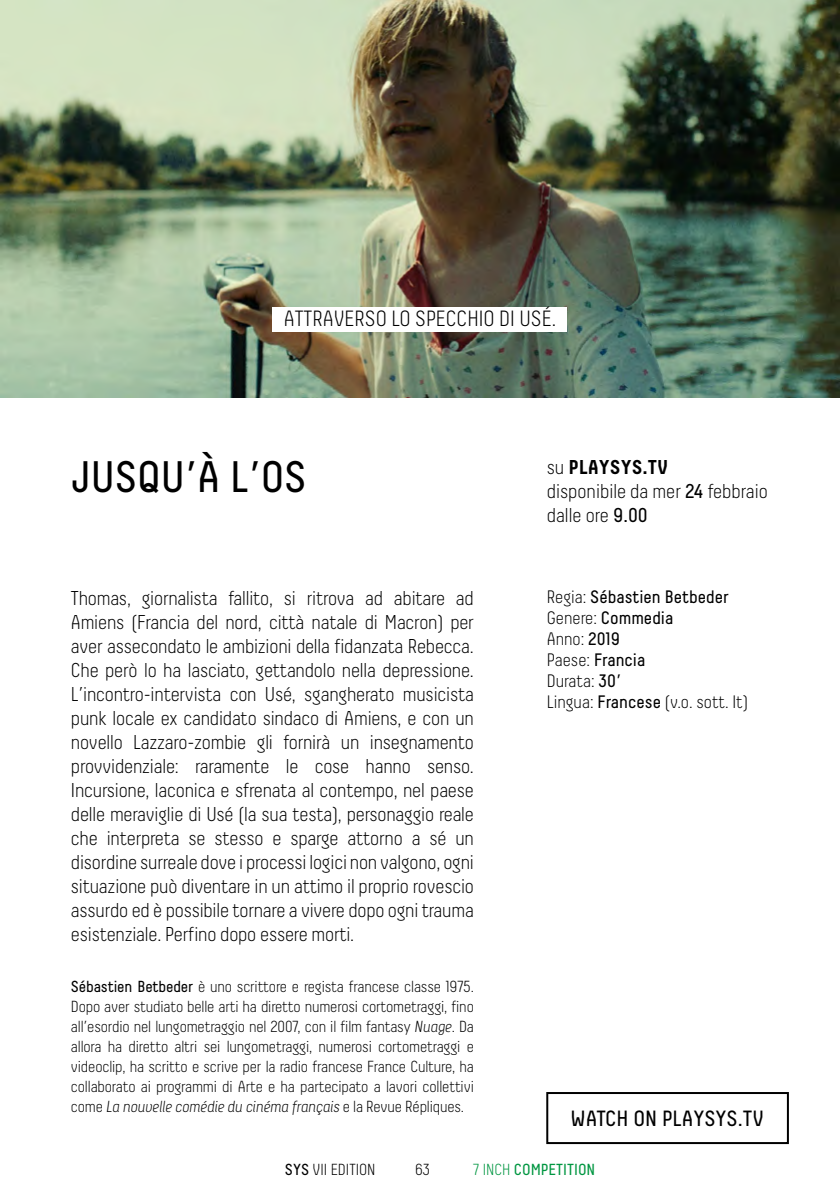
<style>
.page{position:relative;width:840px;height:1191px;background:#fff}
.page>*{position:absolute;margin:0;border:0;box-sizing:border-box;transform-origin:0 0}
.t1{font:44px "Decima";color:#000}
.t2{font:300 22px "Decima";color:#000}
.t3{font:22px "Decima";color:#000}
.t4{font:300 20px/24px "Decima";letter-spacing:-.01em;color:#000;text-align:justify}
.t5{font:300 18px/21px "Decima";color:#000}
.t6{font:300 16px/20px "Decima";letter-spacing:-.01em;color:#000;text-align:justify}
.t7{font:16px "Decima";color:#009641}
.s1{font-weight:400}
.s2{font-style:italic}
.s3{font-weight:700}
.s4{font-weight:300}
</style>
<div class="page">
<img style="left:0;top:0;width:839px;height:397px">
<div style="left:272px;top:307px;width:295px;height:25px;background:#fff"></div>
<div style="left:546px;top:1092px;width:242px;height:52px;border:2px solid #000"></div>
<p class="t2" style="left:284px;top:306px;width:273px">ATTRAVERSO LO SPECCHIO DI USÉ.</p>
<h1 class="t1" style="left:71px;top:452px;width:237px">JUSQU’À L’OS</h1>
<p class="t4" style="left:71px;top:586px;width:404px">Thomas, giornalista fallito, si ritrova ad abitare ad Amiens (Francia del nord, città natale di Macron) per aver assecondato le ambizioni della fidanzata Rebecca.<br>Che però lo ha lasciato, gettandolo nella depressione.<br>L’incontro-intervista con Usé, sgangherato musicista punk locale ex candidato sindaco di Amiens, e con un novello Lazzaro-zombie gli fornirà un insegnamento provvidenziale: raramente le cose hanno senso.<br>Incursione, laconica e sfrenata al contempo, nel paese delle meraviglie di Usé (la sua testa), personaggio reale che interpreta se stesso e sparge attorno a sé un disordine surreale dove i processi logici non valgono, ogni situazione può diventare in un attimo il proprio rovescio assurdo ed è possibile tornare a vivere dopo ogni trauma esistenziale. Perfino dopo essere morti.</p>
<p class="t6" style="left:71px;top:976px;width:404px"><span class="s1">Sébastien Betbeder</span> è uno scrittore e regista francese classe 1975.<br>Dopo aver studiato belle arti ha diretto numerosi cortometraggi, fino all’esordio nel lungometraggio nel 2007, con il film fantasy <span class="s2">Nuage</span>. Da allora ha diretto altri sei lungometraggi, numerosi cortometraggi e videoclip, ha scritto e scrive per la radio francese France Culture, ha collaborato ai programmi di Arte e ha partecipato a lavori collettivi come <span class="s2">La nouvelle comédie du cinéma français</span> e la Revue Répliques.</p>
<p class="t4" style="left:546px;top:455px;width:222px;text-align:left">su <span class="s3">PLAYSYS.TV<br></span>disponibile da mer <span class="s1">24</span> febbraio dalle ore <span class="s1">9.00</span></p>
<p class="t5" style="left:546px;top:586px;width:203px">Regia: <span class="s1">Sébastien Betbeder<br></span>Genere: <span class="s1">Commedia<br></span>Anno: <span class="s1">2019<br></span>Paese: <span class="s1">Francia<br></span>Durata: <span class="s1">30’<br></span>Lingua: <span class="s1">Francese</span> (v.o. sott. It)</p>
<p class="t3" style="left:570px;top:1105px;width:195px">WATCH ON PLAYSYS.TV</p>
<p class="t6" style="left:285px;top:1159px;width:92px"><span class="s1">SYS</span> VII EDITION</p>
<p class="t6" style="left:415px;top:1159px;width:16px">63</p>
<p class="t7" style="left:473px;top:1160px;width:123px"><span class="s4">7 INCH</span> COMPETITION</p>
</div>
